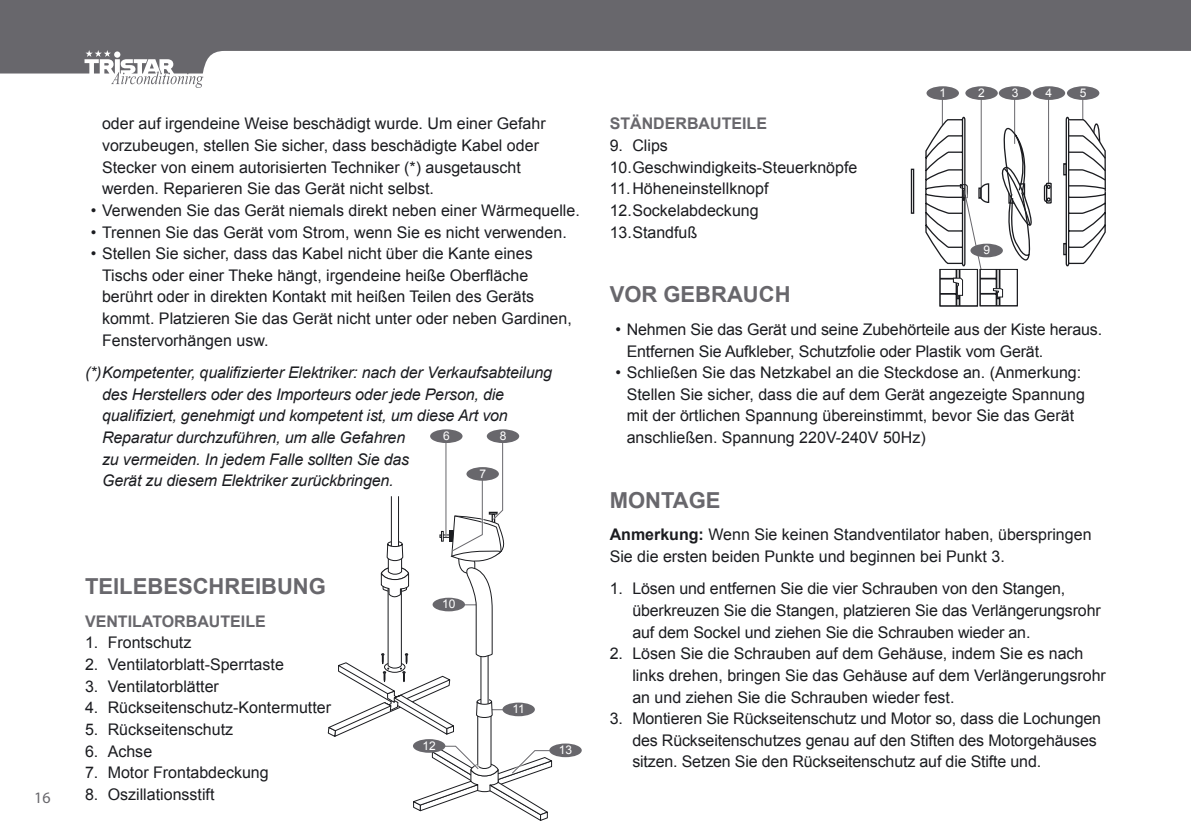
<style>
.page{position:relative;width:1191px;height:840px;background:#fff}
.page>*{position:absolute;margin:0;border:0;box-sizing:border-box;transform-origin:0 0}
.t1{font:700 22px "Arial";color:#68676c}
.t2{font:16px/21.6px "Arial";color:#1b1c20}
.t3{font:italic 16px/21.6px "Arial";letter-spacing:-.01em;color:#1b1c20}
.t4{font:700 16px "Arial";color:#68676c}
.t5{font:16px "Myriad Pro";color:#68676c}
.t6{font:12px "Arial";color:#fff}
.s1{font-weight:700}
</style>
<div class="page">
<div style="left:926px;top:86px;width:33px;height:14px;background:#68676c;border-radius:50%"></div>
<div style="left:965px;top:86px;width:32px;height:14px;background:#68676c;border-radius:50%"></div>
<div style="left:998px;top:86px;width:33px;height:14px;background:#68676c;border-radius:50%"></div>
<div style="left:1032px;top:86px;width:33px;height:14px;background:#68676c;border-radius:50%"></div>
<div style="left:1067px;top:86px;width:32px;height:14px;background:#68676c;border-radius:50%"></div>
<div style="left:910px;top:168px;width:4px;height:46px;border:1px solid #1b1c20"></div>
<svg style="left:925px;top:93px;width:181px;height:213px"></svg>
<div style="left:430px;top:429px;width:32px;height:14px;background:#68676c;border-radius:50%"></div>
<div style="left:487px;top:429px;width:32px;height:14px;background:#68676c;border-radius:50%"></div>
<svg style="left:327px;top:435px;width:232px;height:386px"></svg>
<div style="left:549px;top:743px;width:33px;height:13px;background:#68676c;border-radius:50%"></div>
<div style="left:413px;top:738px;width:32px;height:14px;background:#68676c;border-radius:50%"></div>
<svg style="left:0;top:0;width:1191px;height:88px;fill:#68676c"></svg>
<p class="t5" style="left:34px;top:788px;width:18px">16</p>
<p class="t2" style="left:102px;top:113px;width:445px">oder auf irgendeine Weise beschädigt wurde. Um einer Gefahr vorzubeugen, stellen Sie sicher, dass beschädigte Kabel oder Stecker von einem autorisierten Techniker (*) ausgetauscht werden. Reparieren Sie das Gerät nicht selbst.</p>
<p class="t2" style="left:91px;top:199px;width:490px">• Verwenden Sie das Gerät niemals direkt neben einer Wärmequelle.</p>
<p class="t2" style="left:91px;top:221px;width:477px">• Trennen Sie das Gerät vom Strom, wenn Sie es nicht verwenden.</p>
<p class="t2" style="left:102px;top:243px;width:471px;text-indent:-11px">• Stellen Sie sicher, dass das Kabel nicht über die Kante eines Tischs oder einer Theke hängt, irgendeine heiße Oberfläche berührt oder in direkten Kontakt mit heißen Teilen des Geräts kommt. Platzieren Sie das Gerät nicht unter oder neben Gardinen, Fenstervorhängen usw.</p>
<p class="t3" style="left:102px;top:362px;width:451px;text-indent:-17px">(*) Kompetenter, qualifizierter Elektriker: nach der Verkaufsabteilung des Herstellers oder des Importeurs oder jede Person, die qualifiziert, genehmigt und kompetent ist, um diese Art von Reparatur durchzuführen, um alle Gefahren<br>zu vermeiden. In jedem Falle sollten Sie das<br>Gerät zu diesem Elektriker zurückbringen.</p>
<p class="t6" style="left:443px;top:427px;width:8px">6</p>
<p class="t6" style="left:499px;top:427px;width:8px">8</p>
<p class="t6" style="left:479px;top:465px;width:8px">7</p>
<h1 class="t1" style="left:85px;top:572px;width:242px">TEILEBESCHREIBUNG</h1>
<p class="t4" style="left:85px;top:610px;width:182px">VENTILATORBAUTEILE</p>
<p class="t2" style="left:85px;top:631px;width:108px">1. Frontschutz</p>
<p class="t2" style="left:85px;top:653px;width:200px">2. Ventilatorblatt-Sperrtaste</p>
<p class="t2" style="left:85px;top:675px;width:135px">3. Ventilatorblätter</p>
<p class="t2" style="left:85px;top:696px;width:247px">4. Rückseitenschutz-Kontermutter</p>
<p class="t2" style="left:85px;top:718px;width:150px">5. Rückseitenschutz</p>
<p class="t2" style="left:85px;top:739px;width:69px">6. Achse</p>
<p class="t2" style="left:85px;top:761px;width:185px">7. Motor Frontabdeckung</p>
<p class="t2" style="left:85px;top:783px;width:131px">8. Oszillationsstift</p>
<p class="t6" style="left:442px;top:596px;width:15px">10</p>
<p class="t6" style="left:422px;top:737px;width:15px">12</p>
<p class="t6" style="left:512px;top:700px;width:14px">11</p>
<p class="t6" style="left:559px;top:741px;width:15px">13</p>
<p class="t4" style="left:609px;top:113px;width:159px">STÄNDERBAUTEILE</p>
<p class="t2" style="left:609px;top:135px;width:60px">9. Clips</p>
<p class="t2" style="left:609px;top:156px;width:249px">10. Geschwindigkeits-Steuerknöpfe</p>
<p class="t2" style="left:609px;top:178px;width:160px">11. Höheneinstellknopf</p>
<p class="t2" style="left:609px;top:199px;width:150px">12. Sockelabdeckung</p>
<p class="t2" style="left:609px;top:221px;width:89px">13. Standfuß</p>
<p class="t6" style="left:939px;top:85px;width:8px">1</p>
<p class="t6" style="left:978px;top:85px;width:8px">2</p>
<p class="t6" style="left:1011px;top:85px;width:8px">3</p>
<p class="t6" style="left:1045px;top:85px;width:8px">4</p>
<p class="t6" style="left:1079px;top:85px;width:8px">5</p>
<p class="t6" style="left:983px;top:242px;width:8px">9</p>
<h1 class="t1" style="left:609px;top:280px;width:182px">VOR GEBRAUCH</h1>
<p class="t2" style="left:626px;top:318px;width:477px;text-indent:-11px">• Nehmen Sie das Gerät und seine Zubehörteile aus der Kiste heraus.<br>Entfernen Sie Aufkleber, Schutzfolie oder Plastik vom Gerät.</p>
<p class="t2" style="left:626px;top:361px;width:460px;text-indent:-11px">• Schließen Sie das Netzkabel an die Steckdose an. (Anmerkung:<br>Stellen Sie sicher, dass die auf dem Gerät angezeigte Spannung mit der örtlichen Spannung übereinstimmt, bevor Sie das Gerät anschließen. Spannung 220V-240V 50Hz)</p>
<h1 class="t1" style="left:609px;top:485px;width:112px">MONTAGE</h1>
<p class="t2" style="left:609px;top:523px;width:483px"><span class="s1">ANMERKUNG:</span> Wenn Sie keinen Standventilator haben, überspringen<br>Sie die ersten beiden Punkte und beginnen bei Punkt 3.</p>
<p class="t2" style="left:632px;top:577px;width:470px;text-indent:-23px">1. Lösen und entfernen Sie die vier Schrauben von den Stangen, überkreuzen Sie die Stangen, platzieren Sie das Verlängerungsrohr auf dem Sockel und ziehen Sie die Schrauben wieder an.</p>
<p class="t2" style="left:632px;top:642px;width:475px;text-indent:-23px">2. Lösen Sie die Schrauben auf dem Gehäuse, indem Sie es nach links drehen, bringen Sie das Gehäuse auf dem Verlängerungsrohr an und ziehen Sie die Schrauben wieder fest.</p>
<p class="t2" style="left:632px;top:707px;width:470px;text-indent:-23px">3. Montieren Sie Rückseitenschutz und Motor so, dass die Lochungen des Rückseitenschutzes genau auf den Stiften des Motorgehäuses sitzen. Setzen Sie den Rückseitenschutz auf die Stifte und.</p>
</div>
